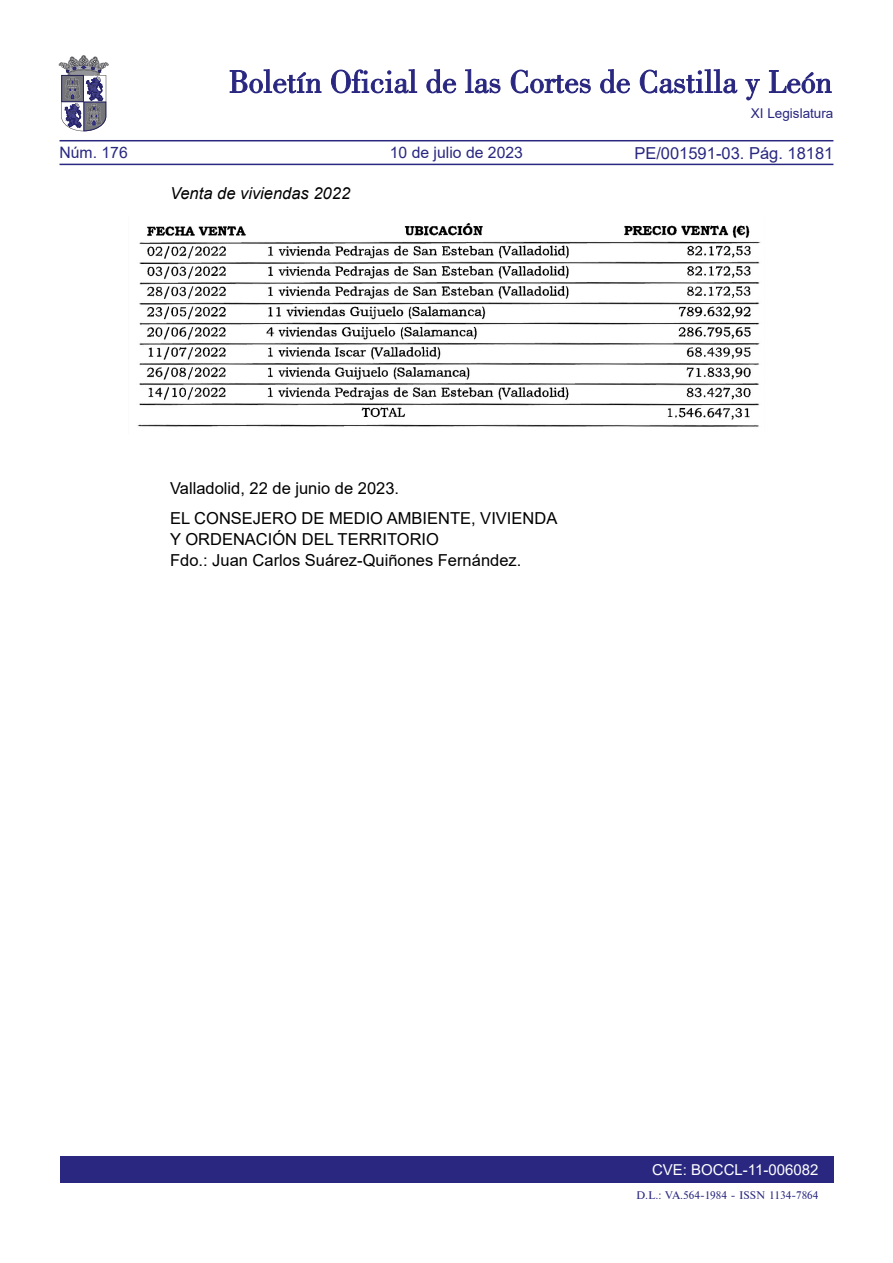
<style>
.page{position:relative;width:893px;height:1263px;background:#fff}
.page>*{position:absolute;margin:0;border:0;box-sizing:border-box;transform-origin:0 0}
.firma{font:16.5px/21px "Arial";color:#000}
.Fecha{font:16.5px "Arial";color:#000}
.t1{font:16.5px "Arial";color:#292780}
.TEXTO_NORMAL{font:italic 16.5px "Arial";color:#000}
.t2{font:15.75px "Arial";color:#292780}
.t3{font:15px "Arial";color:#fff}
.t4{font:13.5px "Arial";color:#292780}
.t5{font:10.5px "Times";color:#292780}
</style>
<div class="page">
<div style="left:60px;top:1157px;width:773px;height:26px;background:#292780"></div>
<hr style="left:60px;top:164px;width:773px;height:1px;background:#292780">
<hr style="left:60px;top:140px;width:773px;height:1px;background:#292780">
<svg style="left:230px;top:69px;width:91px;height:24px"></svg>
<svg style="left:331px;top:69px;width:86px;height:24px"></svg>
<svg style="left:426px;top:69px;width:30px;height:24px"></svg>
<svg style="left:465px;top:69px;width:35px;height:24px"></svg>
<svg style="left:511px;top:70px;width:80px;height:23px"></svg>
<svg style="left:600px;top:69px;width:30px;height:24px"></svg>
<svg style="left:640px;top:69px;width:97px;height:24px"></svg>
<svg style="left:745px;top:79px;width:15px;height:21px"></svg>
<svg style="left:769px;top:70px;width:62px;height:23px"></svg>
<svg style="left:59px;top:55px;width:49px;height:76px"></svg>
<img style="left:137px;top:223px;width:624px;height:204px">
<p class="t4" style="left:751px;top:104px;width:84px">XI Legislatura</p>
<p class="t2" style="left:60px;top:142px;width:70px">Núm. 176</p>
<p class="t2" style="left:390px;top:142px;width:135px">10 de julio de 2023</p>
<p class="t1" style="left:634px;top:141px;width:201px">PE/001591-03. Pág. 18181</p>
<p class="TEXTO_NORMAL" style="left:170px;top:183px;width:182px">Venta de viviendas 2022</p>
<p class="Fecha" style="left:170px;top:477px;width:231px">Valladolid, 22 de junio de 2023.</p>
<p class="firma" style="left:170px;top:507px;width:389px">EL CONSEJERO DE MEDIO AMBIENTE, VIVIENDA<br>Y ORDENACIÓN DEL TERRITORIO<br>Fdo.: Juan Carlos Suárez-Quiñones Fernández.</p>
<p class="t3" style="left:652px;top:1159px;width:168px">CVE: BOCCL-11-006082</p>
<p class="t5" style="left:636px;top:1189px;width:184px">D.L.: VA.564-1984 - ISSN 1134-7864</p>
</div>
